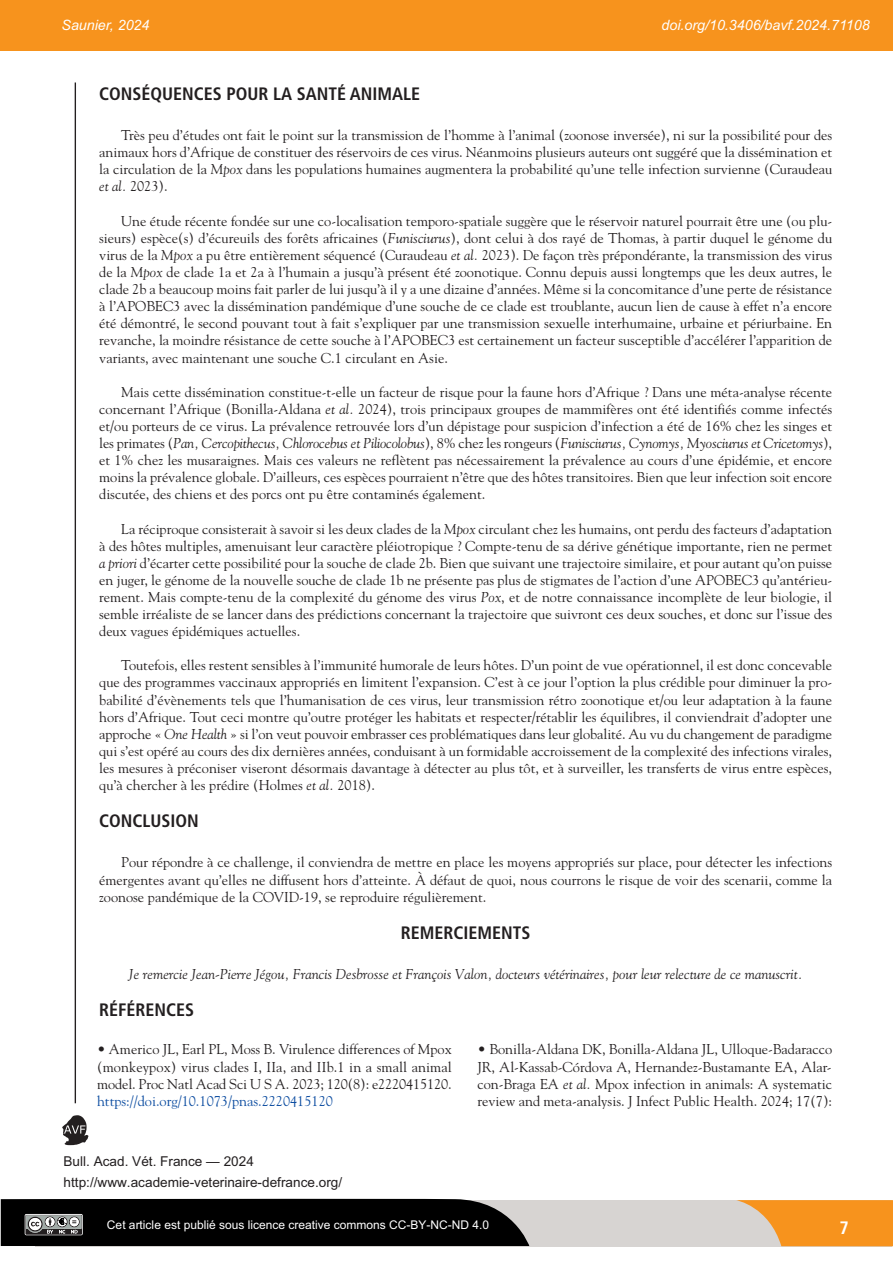
<style>
.page{position:relative;width:893px;height:1263px;background:#fff}
.page>*{position:absolute;margin:0;border:0;box-sizing:border-box;transform-origin:0 0}
.t1{font:700 condensed 18px "Frutiger";color:#231f20}
.t2{font:700 condensed 18px "Frutiger";color:#fff}
.t3{font:14.25px/17.1px "Goudy";color:#231f20;text-align:justify}
.t4{font:italic 14.25px "Goudy";color:#231f20}
.t5{font:italic 14.25px "Arial";color:#fff}
.t6{font:14.25px "Goudy";color:#0d4da1}
.t7{font:13.65px/21px "Arial";color:#231f20}
.t8{font:12px "Arial";color:#fff}
.s1{font-style:italic}
</style>
<div class="page">
<div style="left:35px;top:1199px;width:856px;height:47px;background:#d7d4d2"></div>
<svg style="left:736px;top:1200px;width:157px;height:46px"></svg>
<svg style="left:62px;top:1115px;width:26px;height:30px"></svg>
<div style="left:0;top:0;width:893px;height:51px;background:#f7931d"></div>
<hr style="left:75px;top:82px;width:1px;height:1021px;background:#231f20">
<svg style="left:1px;top:1198px;width:528px;height:48px;background:#131313"></svg>
<p class="t5" style="left:62px;top:17px;width:89px">Saunier, 2024</p>
<p class="t5" style="left:662px;top:17px;width:210px">doi.org/10.3406/bavf.2024.71108</p>
<p class="t1" style="left:99px;top:86px;width:323px">CONSÉQUENCES POUR LA SANTÉ ANIMALE</p>
<p class="t3" style="left:99px;top:127px;width:734px;text-indent:22px">Très peu d’études ont fait le point sur la transmission de l’homme à l’animal (zoonose inversée), ni sur la possibilité pour des animaux hors d’Afrique de constituer des réservoirs de ces virus. Néanmoins plusieurs auteurs ont suggéré que la dissémination et la circulation de la <span class="s1">Mpox</span> dans les populations humaines augmentera la probabilité qu’une telle infection survienne (Curaudeau <span class="s1">et al.</span> 2023).</p>
<p class="t3" style="left:99px;top:212px;width:734px;text-indent:22px">Une étude récente fondée sur une co-localisation temporo-spatiale suggère que le réservoir naturel pourrait être une (ou plu&shy;sieurs) espèce(s) d’écureuils des forêts africaines (<span class="s1">Funisciurus</span>), dont celui à dos rayé de Thomas, à partir duquel le génome du virus de la <span class="s1">Mpox</span> a pu être entièrement séquencé (Curaudeau <span class="s1">et al.</span> 2023). De façon très prépondérante, la transmission des virus de la <span class="s1">Mpox</span> de clade 1a et 2a à l’humain a jusqu’à présent été zoonotique. Connu depuis aussi longtemps que les deux autres, le clade 2b a beaucoup moins fait parler de lui jusqu’à il y a une dizaine d’années. Même si la concomitance d’une perte de résistance à l’APOBEC3 avec la dissémination pandémique d’une souche de ce clade est troublante, aucun lien de cause à effet n’a encore été démontré, le second pouvant tout à fait s’expliquer par une transmission sexuelle interhumaine, urbaine et périurbaine. En revanche, la moindre résistance de cette souche à l’APOBEC3 est certainement un facteur susceptible d’accélérer l’apparition de variants, avec maintenant une souche C.1 circulant en Asie.</p>
<p class="t3" style="left:99px;top:383px;width:734px;text-indent:22px">Mais cette dissémination constitue-t-elle un facteur de risque pour la faune hors d’Afrique ? Dans une méta-analyse récente concernant l’Afrique (Bonilla-Aldana <span class="s1">et al.</span> 2024), trois principaux groupes de mammifères ont été identifiés comme infectés et/ou porteurs de ce virus. La prévalence retrouvée lors d’un dépistage pour suspicion d’infection a été de 16% chez les singes et les primates (<span class="s1">Pan, Cercopithecus, Chlorocebus et Piliocolobus</span>), 8% chez les rongeurs (<span class="s1">Funisciurus, Cynomys, Myosciurus et Cricetomys</span>), et 1% chez les musaraignes. Mais ces valeurs ne reflètent pas nécessairement la prévalence au cours d’une épidémie, et encore moins la prévalence globale. D’ailleurs, ces espèces pourraient n’être que des hôtes transitoires. Bien que leur infection soit encore discutée, des chiens et des porcs ont pu être contaminés également.</p>
<p class="t3" style="left:99px;top:520px;width:734px;text-indent:22px">La réciproque consisterait à savoir si les deux clades de la <span class="s1">Mpox</span> circulant chez les humains, ont perdu des facteurs d’adaptation à des hôtes multiples, amenuisant leur caractère pléiotropique ? Compte-tenu de sa dérive génétique importante, rien ne permet <span class="s1">a priori</span> d’écarter cette possibilité pour la souche de clade 2b. Bien que suivant une trajectoire similaire, et pour autant qu’on puisse en juger, le génome de la nouvelle souche de clade 1b ne présente pas plus de stigmates de l’action d’une APOBEC3 qu’antérieu&shy;rement. Mais compte-tenu de la complexité du génome des virus <span class="s1">Pox</span>, et de notre connaissance incomplète de leur biologie, il semble irréaliste de se lancer dans des prédictions concernant la trajectoire que suivront ces deux souches, et donc sur l’issue des deux vagues épidémiques actuelles.</p>
<p class="t3" style="left:99px;top:657px;width:734px;text-indent:22px">Toutefois, elles restent sensibles à l’immunité humorale de leurs hôtes. D’un point de vue opérationnel, il est donc concevable que des programmes vaccinaux appropriés en limitent l’expansion. C’est à ce jour l’option la plus crédible pour diminuer la pro&shy;babilité d’évènements tels que l’humanisation de ces virus, leur transmission rétro zoonotique et/ou leur adaptation à la faune hors d’Afrique. Tout ceci montre qu’outre protéger les habitats et respecter/rétablir les équilibres, il conviendrait d’adopter une approche « <span class="s1">One Health</span> » si l’on veut pouvoir embrasser ces problématiques dans leur globalité. Au vu du changement de paradigme qui s’est opéré au cours des dix dernières années, conduisant à un formidable accroissement de la complexité des infections virales, les mesures à préconiser viseront désormais davantage à détecter au plus tôt, et à surveiller, les transferts de virus entre espèces, qu’à chercher à les prédire (Holmes <span class="s1">et al.</span> 2018).</p>
<p class="t1" style="left:99px;top:814px;width:101px">CONCLUSION</p>
<p class="t3" style="left:99px;top:854px;width:734px;text-indent:22px">Pour répondre à ce challenge, il conviendra de mettre en place les moyens appropriés sur place, pour détecter les infections émergentes avant qu’elles ne diffusent hors d’atteinte. À défaut de quoi, nous courrons le risque de voir des scenarii, comme la zoonose pandémique de la COVID-19, se reproduire régulièrement.</p>
<p class="t1" style="left:401px;top:925px;width:131px">REMERCIEMENTS</p>
<p class="t4" style="left:129px;top:966px;width:675px">Je remercie Jean-Pierre Jégou, Francis Desbrosse et François Valon, docteurs vétérinaires, pour leur relecture de ce manuscrit.</p>
<p class="t1" style="left:99px;top:1003px;width:97px">RÉFÉRENCES</p>
<p class="t3" style="left:97px;top:1041px;width:356px">• Americo JL, Earl PL, Moss B. Virulence differences of Mpox (monkeypox) virus clades I, IIa, and IIb.1 in a small animal model. Proc Natl Acad Sci U S A. 2023; 120(8): e2220415120.</p>
<p class="t6" style="left:97px;top:1092px;width:237px">https://doi.org/10.1073/pnas.2220415120</p>
<p class="t3" style="left:477px;top:1041px;width:356px">• Bonilla-Aldana DK, Bonilla-Aldana JL, Ulloque-Badaracco JR, Al-Kassab-Córdova A, Hernandez-Bustamante EA, Alar&shy;con-Braga EA <span class="s1">et al.</span> Mpox infection in animals: A systematic review and meta-analysis. J Infect Public Health. 2024; 17(7):</p>
<p class="t7" style="left:64px;top:1150px;width:280px">Bull. Acad. Vét. France — 2024 http://www.academie-veterinaire-defrance.org/</p>
<p class="t8" style="left:107px;top:1217px;width:384px">Cet article est publié sous licence creative commons CC-BY-NC-ND 4.0</p>
<p class="t2" style="left:840px;top:1220px;width:11px">7</p>
</div>
